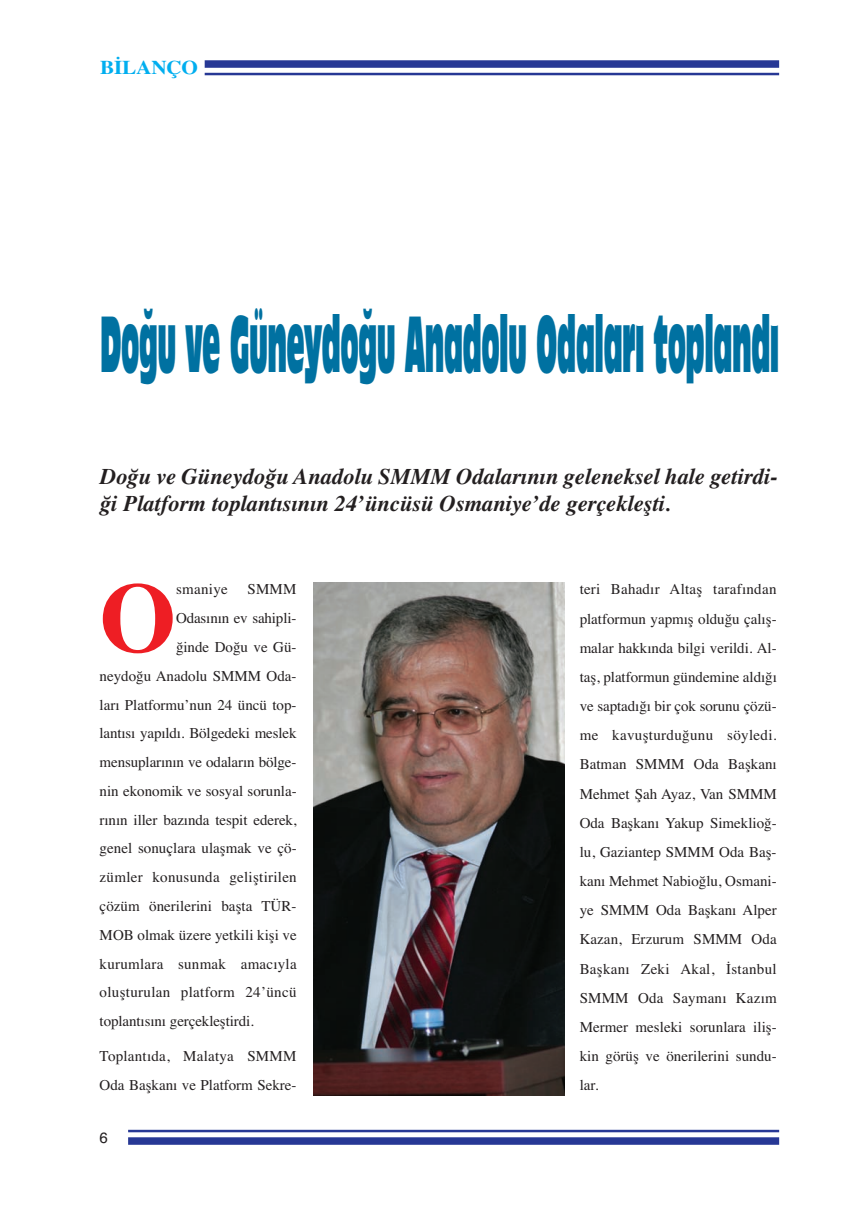
<style>
.page{position:relative;width:851px;height:1212px;background:#fff}
.page>*{position:absolute;margin:0;border:0;box-sizing:border-box;transform-origin:0 0}
.t1{font:700 98.25px "Times TU";color:#ee1e24}
.t2{font:74.55px "Antique Olive Nord";color:#0071a1;scale:.26 1}
.t3{font:italic 700 22.5px/27px "Times TU";color:#231f20}
.t4{font:700 19.5px "Times TU";letter-spacing:-.01em;color:#00aeef;scale:1.09 1}
.t5{font:15px/29.1px "Times TU";color:#231f20}
.t6{font:15px "Times TU";letter-spacing:.02em;color:#231f20}
.t7{font:15px "Helvetica TU";color:#231f20}
</style>
<div class="page">
<hr style="left:128px;top:1130px;width:651px;height:2px;background:#273895">
<div style="left:128px;top:1137px;width:651px;height:8px;background:#273895"></div>
<div style="left:205px;top:60px;width:574px;height:8px;background:#273895"></div>
<hr style="left:205px;top:73px;width:574px;height:2px;background:#273895">
<img style="left:314px;top:583px;width:251px;height:512px">
<h3 class="t4" style="left:100px;top:56px;width:91px">BİLANÇO</h3>
<h2 class="t2" style="left:100px;top:303px;width:2610px">Do¤u ve Güneydo¤u Anadolu Odalar› topland›</h2>
<h3 class="t3" style="left:100px;top:463px;width:679px">Doğu ve Güneydoğu Anadolu SMMM Odalarının geleneksel hale getirdi&shy;ği Platform toplantısının 24’üncüsü Osmaniye’de gerçekleşti.</h3>
<h1 class="t1" style="left:100px;top:560px;width:78px">O</h1>
<p class="t6" style="left:176px;top:580px;width:53px">smaniye</p>
<p class="t5" style="left:247px;top:575px;width:51px">SMMM</p>
<p class="t5" style="left:176px;top:603px;width:122px">Odasının ev sahipli-</p>
<p class="t5" style="left:176px;top:632px;width:122px">ğinde Doğu ve Gü-</p>
<p class="t5" style="left:100px;top:661px;width:198px">neydoğu Anadolu SMMM Oda-</p>
<p class="t5" style="left:100px;top:690px;width:198px">ları Platformu’nun 24 üncü top-</p>
<p class="t5" style="left:100px;top:718px;width:198px">lantısı yapıldı. Bölgedeki meslek</p>
<p class="t5" style="left:100px;top:747px;width:198px">mensuplarının ve odaların bölge-</p>
<p class="t5" style="left:100px;top:776px;width:198px">nin ekonomik ve sosyal sorunla-</p>
<p class="t5" style="left:100px;top:805px;width:198px">rının iller bazında tespit ederek,</p>
<p class="t5" style="left:100px;top:834px;width:198px">genel sonuçlara ulaşmak ve çö-</p>
<p class="t6" style="left:100px;top:868px;width:199px">zümler konusunda geliştirilen</p>
<p class="t5" style="left:100px;top:891px;width:198px">çözüm önerilerini başta TÜR-</p>
<p class="t5" style="left:100px;top:920px;width:198px">MOB olmak üzere yetkili kişi ve</p>
<p class="t5" style="left:100px;top:949px;width:198px">kurumlara sunmak amacıyla</p>
<p class="t6" style="left:100px;top:983px;width:198px">oluşturulan platform 24’üncü</p>
<p class="t5" style="left:100px;top:1006px;width:156px">toplantısını gerçekleştirdi.</p>
<p class="t5" style="left:100px;top:1042px;width:198px">Toplantıda, Malatya SMMM<br>Oda Başkanı ve Platform Sekre-</p>
<p class="t7" style="left:100px;top:1129px;width:10px">6</p>
<p class="t5" style="left:579px;top:575px;width:199px;text-align:justify">teri Bahadır Altaş tarafından platformun yapmış olduğu çalış&shy;malar hakkında bilgi verildi. Al&shy;taş, platformun gündemine aldığı ve saptadığı bir çok sorunu çözü&shy;me kavuşturduğunu söyledi.<br>Batman SMMM Oda Başkanı Mehmet Şah Ayaz, Van SMMM Oda Başkanı Yakup Simeklioğ&shy;lu, Gaziantep SMMM Oda Baş&shy;kanı Mehmet Nabioğlu, Osmani&shy;ye SMMM Oda Başkanı Alper Kazan, Erzurum SMMM Oda Başkanı Zeki Akal, İstanbul SMMM Oda Saymanı Kazım Mermer mesleki sorunlara iliş&shy;kin görüş ve önerilerini sundu&shy;lar.</p>
</div>
